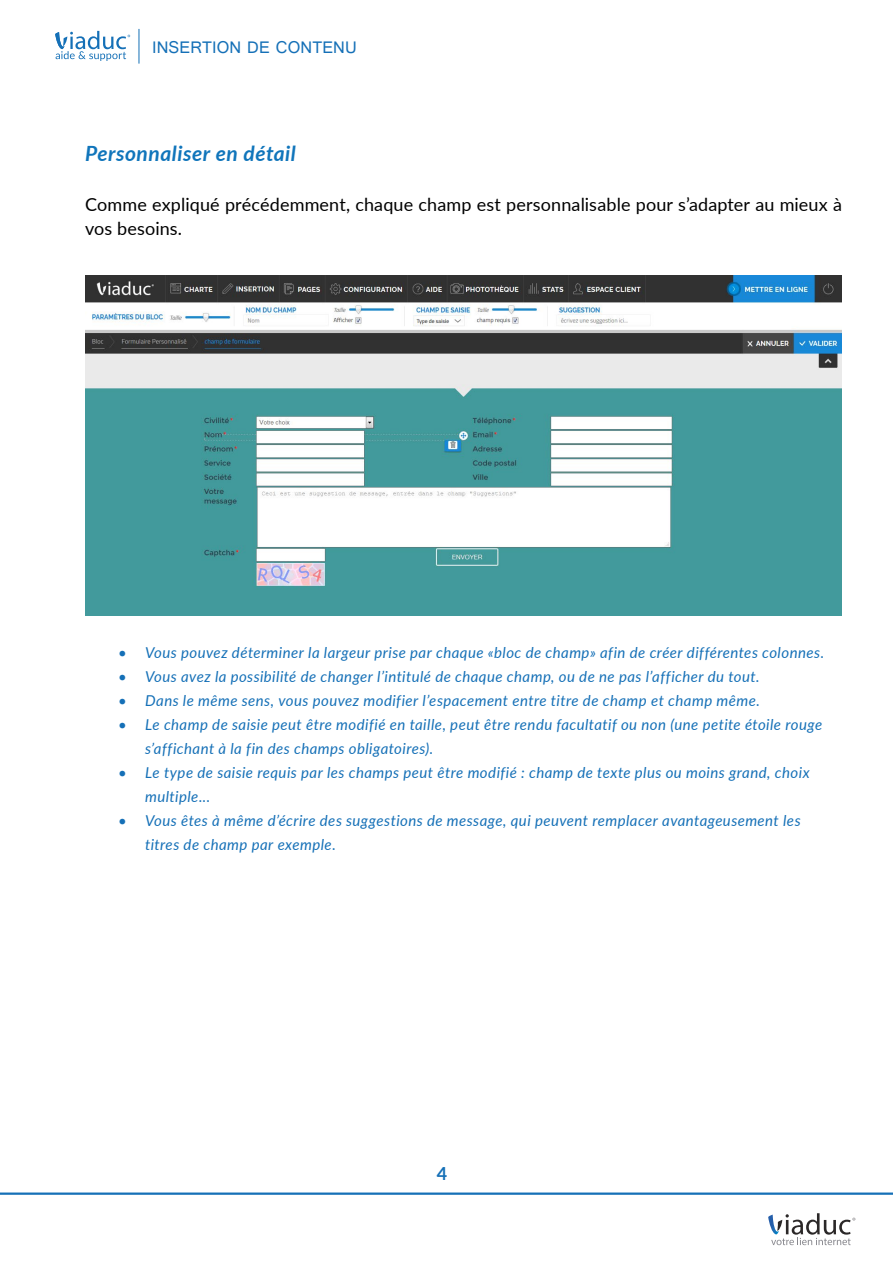
<style>
.page{position:relative;width:893px;height:1263px;background:#fff}
.page>*{position:absolute;margin:0;border:0;box-sizing:border-box;transform-origin:0 0}
.t1{font:italic 700 21px "Lato";letter-spacing:.025em;color:#1075bb}
.t2{font:18px/24px "Lato";letter-spacing:.01em;color:#000}
.t3{font:18px "Raavi";letter-spacing:.01em;color:#1570b7}
.t4{font:700 18px "Lato";color:#1570b7}
.t5{font:italic 15px/24px "Lato";letter-spacing:.03em;color:#1570b7}
</style>
<div class="page">
<hr style="left:139px;top:29px;width:1px;height:35px;background:#1570b7">
<hr style="left:0;top:1192px;width:893px;height:3px;background:#1570b7">
<svg style="left:768px;top:1213px;width:87px;height:32px"></svg>
<svg style="left:55px;top:31px;width:75px;height:30px"></svg>
<img style="left:85px;top:276px;width:757px;height:339px">
<p class="t3" style="left:152px;top:36px;width:206px">INSERTION DE CONTENU</p>
<h1 class="t1" style="left:85px;top:138px;width:212px">Personnaliser en détail</h1>
<p class="t2" style="left:85px;top:192px;width:758px">Comme expliqué précédemment, chaque champ est personnalisable pour s’adapter au mieux à vos besoins.</p>
<p class="t5" style="left:118px;top:640px;width:708px">• Vous pouvez déterminer la largeur prise par chaque «bloc de champ» afin de créer différentes colonnes.</p>
<p class="t5" style="left:118px;top:664px;width:643px">• Vous avez la possibilité de changer l’intitulé de chaque champ, ou de ne pas l’afficher du tout.</p>
<p class="t5" style="left:118px;top:688px;width:643px">• Dans le même sens, vous pouvez modifier l’espacement entre titre de champ et champ même.</p>
<p class="t5" style="left:145px;top:712px;width:679px;text-indent:-27px">• Le champ de saisie peut être modifié en taille, peut être rendu facultatif ou non (une petite étoile rouge s’affichant à la fin des champs obligatoires).</p>
<p class="t5" style="left:145px;top:760px;width:666px;text-indent:-27px">• Le type de saisie requis par les champs peut être modifié : champ de texte plus ou moins grand, choix multiple...</p>
<p class="t5" style="left:145px;top:808px;width:657px;text-indent:-27px">• Vous êtes à même d’écrire des suggestions de message, qui peuvent remplacer avantageusement les titres de champ par exemple.</p>
<p class="t4" style="left:437px;top:1160px;width:12px">4</p>
</div>
